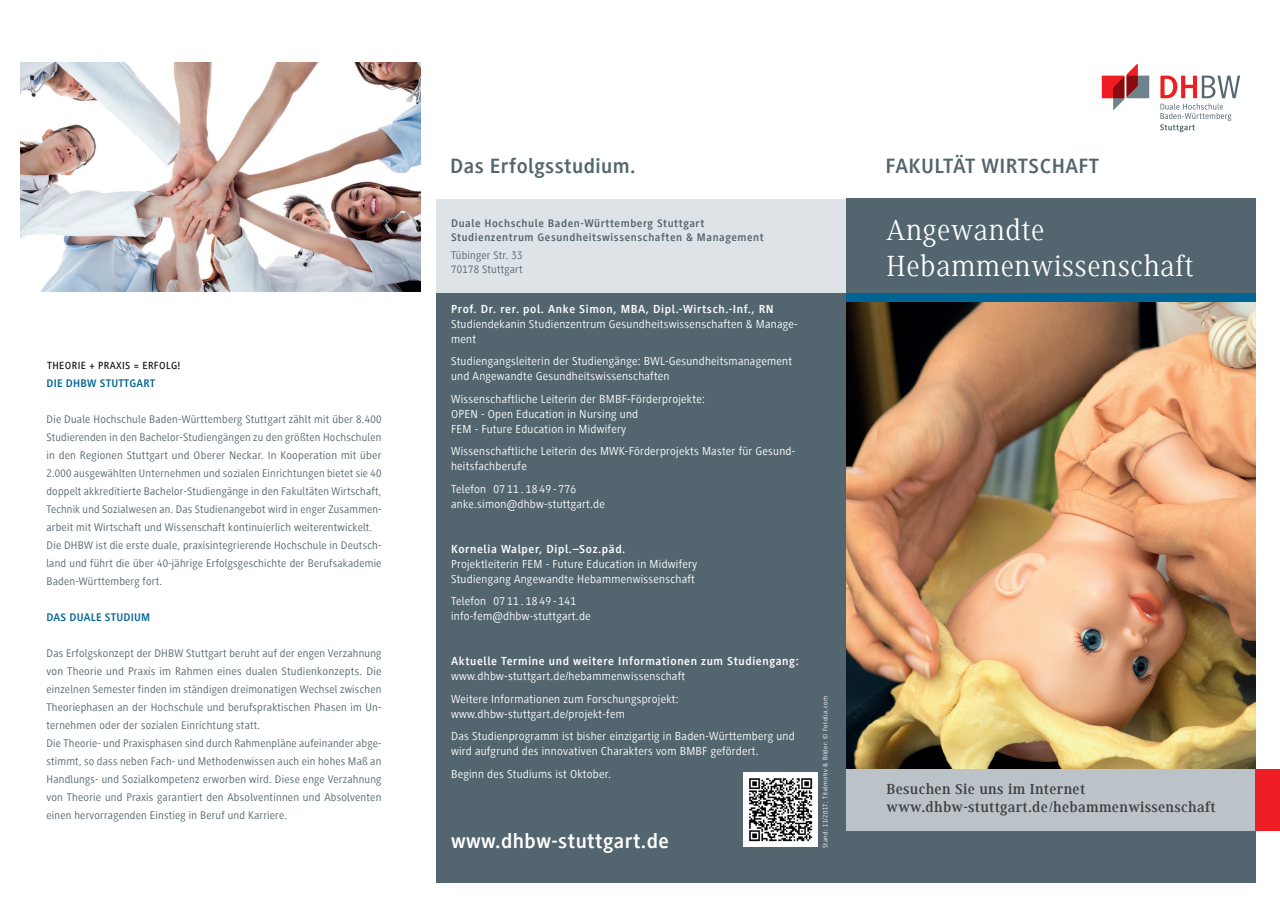
<style>
.page{position:relative;width:1280px;height:910px;background:#fff}
.page>*{position:absolute;margin:0;border:0;box-sizing:border-box;transform-origin:0 0}
.t1{font:30px/36px "Generis Serif Com";letter-spacing:.025em;color:#fff}
.t2{font:700 21.3px "Generis Sans Com";letter-spacing:.02em;color:#53656e}
.t3{font:700 21.3px "Generis Sans Com";letter-spacing:.02em;color:#fff}
.t4{font:700 15px/18px "Generis Serif Com";letter-spacing:.02em;color:#3e3e3f}
.t5{font:12px/15px "Generis Sans Com";letter-spacing:.02em;color:#fff}
.t6{font:700 12px "Generis Sans Com";letter-spacing:.05em;color:#fff}
.t7{font:11.4px/18px "Generis Sans Com";letter-spacing:.02em;color:#53656e}
.t8{font:700 11.4px/14.2px "Generis Sans Com";letter-spacing:.05em;color:#53656e}
.t9{font:700 11.4px "Generis Sans Com";letter-spacing:.02em;color:#006494}
.t10{font:500 10.65px "Generis Sans Com";letter-spacing:.04em;color:#0c0806}
.t11{font:6.75px "Generis Sans Com";letter-spacing:.06em;color:#fff}
</style>
<div class="page">
<img style="left:846px;top:302px;width:409px;height:468px">
<div style="left:1253px;top:770px;width:27px;height:61px;background:#ee1d23"></div>
<div style="left:846px;top:770px;width:409px;height:62px;background:#bbc3c9"></div>
<div style="left:846px;top:293px;width:410px;height:9px;background:#006494"></div>
<div style="left:436px;top:199px;width:410px;height:94px;background:#dee3e7"></div>
<div style="left:436px;top:293px;width:410px;height:589px;background:#53656e"></div>
<div style="left:846px;top:198px;width:410px;height:95px;background:#53656e"></div>
<img style="left:1101px;top:63px;width:139px;height:70px">
<div style="left:846px;top:831px;width:410px;height:51px;background:#53656e"></div>
<img style="left:21px;top:63px;width:400px;height:229px">
<img style="left:743px;top:773px;width:74px;height:74px">
<p class="t10" style="left:47px;top:359px;width:135px">THEORIE + PRAXIS = ERFOLG!</p>
<p class="t9" style="left:46px;top:376px;width:110px">DIE DHBW STUTTGART</p>
<p class="t7" style="left:46px;top:410px;width:337px">Die Duale Hochschule Baden-Württemberg Stuttgart zählt mit über 8.400<br>Studierenden in den Bachelor-Studiengängen zu den größten Hochschulen in den Regionen Stuttgart und Oberer Neckar. In Kooperation mit über 2.000 ausgewählten Unternehmen und sozialen Einrichtungen bietet sie 40 doppelt akkreditierte Bachelor-Studiengänge in den Fakultäten Wirtschaft, Technik und Sozialwesen an. Das Studienangebot wird in enger Zusammen&shy;arbeit mit Wirtschaft und Wissenschaft kontinuierlich weiterentwickelt.<br>Die DHBW ist die erste duale, praxisintegrierende Hochschule in Deutsch&shy;land und führt die über 40-jährige Erfolgsgeschichte der Berufsakademie Baden-Württemberg fort.</p>
<p class="t9" style="left:46px;top:610px;width:105px">DAS DUALE STUDIUM</p>
<p class="t7" style="left:46px;top:644px;width:337px">Das Erfolgskonzept der DHBW Stuttgart beruht auf der engen Verzahnung von Theorie und Praxis im Rahmen eines dualen Studienkonzepts. Die einzelnen Semester finden im ständigen dreimonatigen Wechsel zwischen Theoriephasen an der Hochschule und berufspraktischen Phasen im Un&shy;ternehmen oder der sozialen Einrichtung statt.<br>Die Theorie- und Praxisphasen sind durch Rahmenpläne aufeinander abge&shy;stimmt, so dass neben Fach- und Methodenwissen auch ein hohes Maß an Handlungs- und Sozialkompetenz erworben wird. Diese enge Verzahnung von Theorie und Praxis garantiert den Absolventinnen und Absolventen einen hervorragenden Einstieg in Beruf und Karriere.</p>
<h2 class="t2" style="left:450px;top:154px;width:187px">Das Erfolgsstudium.</h2>
<p class="t8" style="left:451px;top:216px;width:314px">Duale Hochschule Baden-Württemberg Stuttgart<br>Studienzentrum Gesundheitswissenschaften &amp; Management</p>
<p class="t7" style="left:451px;top:248px;width:73px;line-height:14.2px">Tübinger Str. 33<br>70178 Stuttgart</p>
<p class="t6" style="left:451px;top:302px;width:324px">Prof. Dr. rer. pol. Anke Simon, MBA, Dipl.-Wirtsch.-Inf., RN</p>
<p class="t5" style="left:451px;top:316px;width:348px">Studiendekanin Studienzentrum Gesundheitswissenschaften &amp; Manage&shy;ment</p>
<p class="t5" style="left:451px;top:354px;width:342px">Studiengangsleiterin der Studiengänge: BWL-Gesundheitsmanagement und Angewandte Gesundheitswissenschaften</p>
<p class="t5" style="left:451px;top:391px;width:255px">Wissenschaftliche Leiterin der BMBF-Förderprojekte:<br>OPEN - Open Education in Nursing und<br>FEM - Future Education in Midwifery</p>
<p class="t5" style="left:451px;top:444px;width:346px">Wissenschaftliche Leiterin des MWK-Förderprojekts Master für Gesund&shy;heitsfachberufe</p>
<p class="t5" style="left:451px;top:481px;width:155px">Telefon 07 11 . 18 49 - 776 anke.simon@dhbw-stuttgart.de</p>
<p class="t6" style="left:451px;top:542px;width:176px">Kornelia Walper, Dipl.–Soz.päd.</p>
<p class="t5" style="left:451px;top:556px;width:248px">Projektleiterin FEM - Future Education in Midwifery<br>Studiengang Angewandte Hebammenwissenschaft</p>
<p class="t5" style="left:451px;top:594px;width:141px">Telefon 07 11 . 18 49 - 141 info-fem@dhbw-stuttgart.de</p>
<p class="t6" style="left:451px;top:655px;width:349px">Aktuelle Termine und weitere Informationen zum Studiengang:</p>
<p class="t5" style="left:451px;top:665px;width:236px;line-height:22.5px">www.dhbw-stuttgart.de/hebammenwissenschaft<br>Weitere Informationen zum Forschungsprojekt:</p>
<p class="t5" style="left:451px;top:703px;width:345px;line-height:22.5px">www.dhbw-stuttgart.de/projekt-fem<br>Das Studienprogramm ist bisher einzigartig in Baden-Württemberg und</p>
<p class="t5" style="left:451px;top:740px;width:309px;line-height:22.5px">wird aufgrund des innovativen Charakters vom BMBF gefördert.<br>Beginn des Studiums ist Oktober.</p>
<h2 class="t3" style="left:451px;top:829px;width:219px">www.dhbw-stuttgart.de</h2>
<p class="t11" style="left:822px;top:848px;width:153px;rotate:-90deg">Stand: 11/2017; Titelmotiv &amp; Bilder: © Fotolia.com</p>
<h2 class="t2" style="left:885px;top:154px;width:215px">FAKULTÄT WIRTSCHAFT</h2>
<h1 class="t1" style="left:886px;top:212px;width:308px">Angewandte<br>Hebammenwissenschaft</h1>
<h3 class="t4" style="left:886px;top:780px;width:331px">Besuchen Sie uns im Internet www.dhbw-stuttgart.de/hebammenwissenschaft</h3>
</div>
